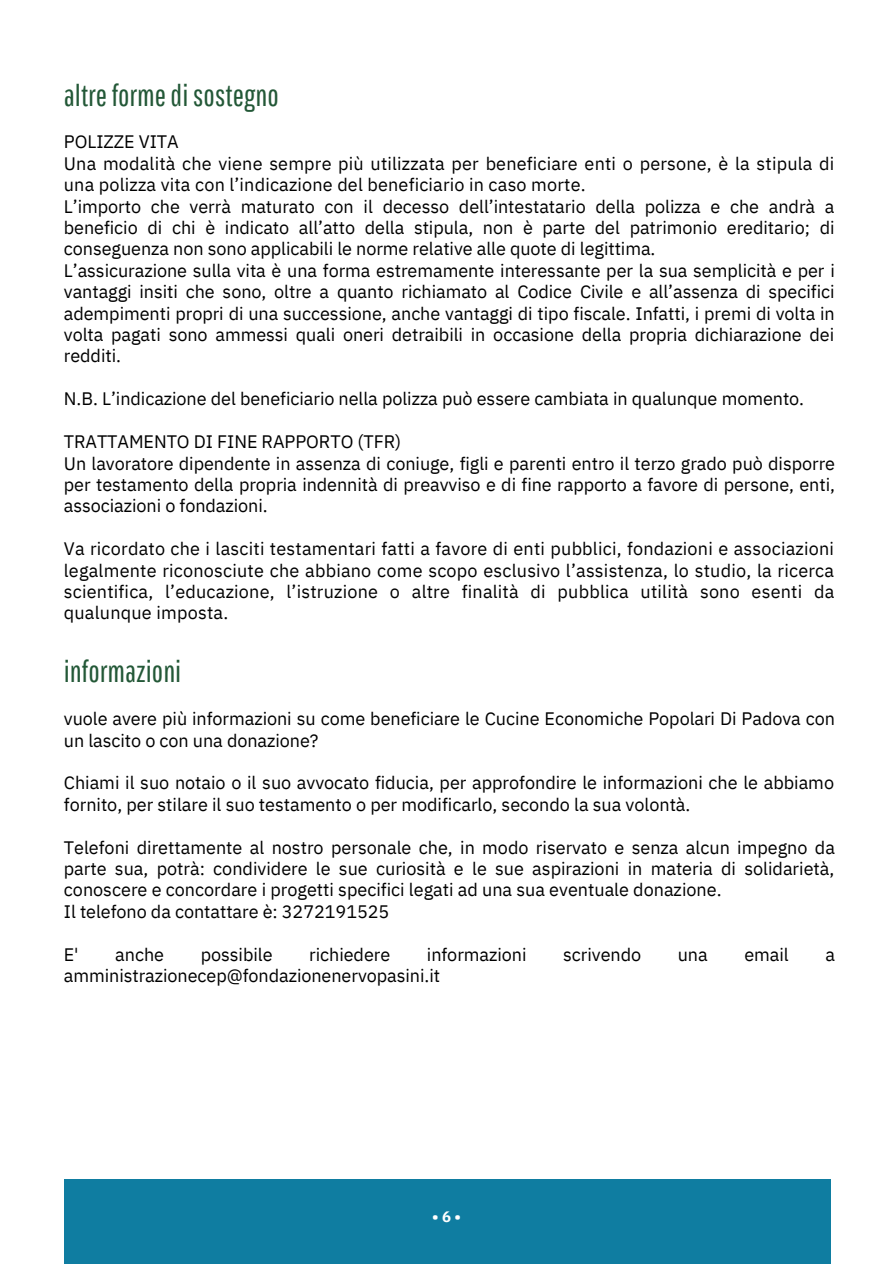
<style>
.page{position:relative;width:894px;height:1264px;background:#fff}
.page>*{position:absolute;margin:0;border:0;box-sizing:border-box;transform-origin:0 0}
.t1{font:30px "Pathway Gothic One";color:#235837}
.t2{font:18px/21.5px "IBM Plex Sans";letter-spacing:-.005em;color:#000}
.t3{font:700 15px "IBM Plex Sans";color:#fff}
</style>
<div class="page">
<div style="left:64px;top:1179px;width:765px;height:84px;background:#0f7da1"></div>
<h1 class="t1" style="left:64px;top:77px;width:216px">altreformedisostegno</h1>
<p class="t2" style="left:64px;top:131px;width:772px">POLIZZE VITA<br>Una modalità che viene sempre più utilizzata per beneficiare enti o persone, è la stipula di una polizza vita con l’indicazione del beneficiario in caso morte.<br>L’importo che verrà maturato con il decesso dell’intestatario della polizza e che andrà a beneficio di chi è indicato all’atto della stipula, non è parte del patrimonio ereditario; di conseguenza non sono applicabili le norme relative alle quote di legittima.<br>L’assicurazione sulla vita è una forma estremamente interessante per la sua semplicità e per i vantaggi insiti che sono, oltre a quanto richiamato al Codice Civile e all’assenza di specifici adempimenti propri di una successione, anche vantaggi di tipo fiscale. Infatti, i premi di volta in volta pagati sono ammessi quali oneri detraibili in occasione della propria dichiarazione dei redditi.</p>
<p class="t2" style="left:64px;top:388px;width:741px">N.B. L’indicazione del beneficiario nella polizza può essere cambiata in qualunque momento.</p>
<p class="t2" style="left:64px;top:430px;width:772px">TRATTAMENTO DI FINE RAPPORTO (TFR)<br>Un lavoratore dipendente in assenza di coniuge, figli e parenti entro il terzo grado può disporre per testamento della propria indennità di preavviso e di fine rapporto a favore di persone, enti, associazioni o fondazioni.</p>
<p class="t2" style="left:64px;top:537px;width:771px;text-align:justify">Va ricordato che i lasciti testamentari fatti a favore di enti pubblici, fondazioni e associazioni legalmente riconosciute che abbiano come scopo esclusivo l’assistenza, lo studio, la ricerca scientifica, l’educazione, l’istruzione o altre finalità di pubblica utilità sono esenti da qualunque imposta.</p>
<h1 class="t1" style="left:64px;top:653px;width:119px">informazioni</h1>
<p class="t2" style="left:64px;top:707px;width:772px">vuole avere più informazioni su come beneficiare le Cucine Economiche Popolari Di Padova con un lascito o con una donazione?</p>
<p class="t2" style="left:64px;top:772px;width:771px">Chiami il suo notaio o il suo avvocato fiducia, per approfondire le informazioni che le abbiamo fornito, per stilare il suo testamento o per modificarlo, secondo la sua volontà.</p>
<p class="t2" style="left:64px;top:836px;width:772px">Telefoni direttamente al nostro personale che, in modo riservato e senza alcun impegno da parte sua, potrà: condividere le sue curiosità e le sue aspirazioni in materia di solidarietà, conoscere e concordare i progetti specifici legati ad una sua eventuale donazione.<br>Il telefono da contattare è: 3272191525</p>
<p class="t2" style="left:64px;top:943px;width:16px">E'</p>
<p class="t2" style="left:115px;top:943px;width:50px">anche</p>
<p class="t2" style="left:201px;top:943px;width:73px">possibile</p>
<p class="t2" style="left:309px;top:943px;width:82px">richiedere</p>
<p class="t2" style="left:427px;top:943px;width:101px">informazioni</p>
<p class="t2" style="left:563px;top:943px;width:79px">scrivendo</p>
<p class="t2" style="left:677px;top:943px;width:31px">una</p>
<p class="t2" style="left:744px;top:943px;width:46px">email</p>
<p class="t2" style="left:825px;top:943px;width:11px">a</p>
<p class="t2" style="left:64px;top:964px;width:377px">amministrazionecep@fondazionenervopasini.it</p>
<p class="t3" style="left:432px;top:1206px;width:30px">•6•</p>
</div>
